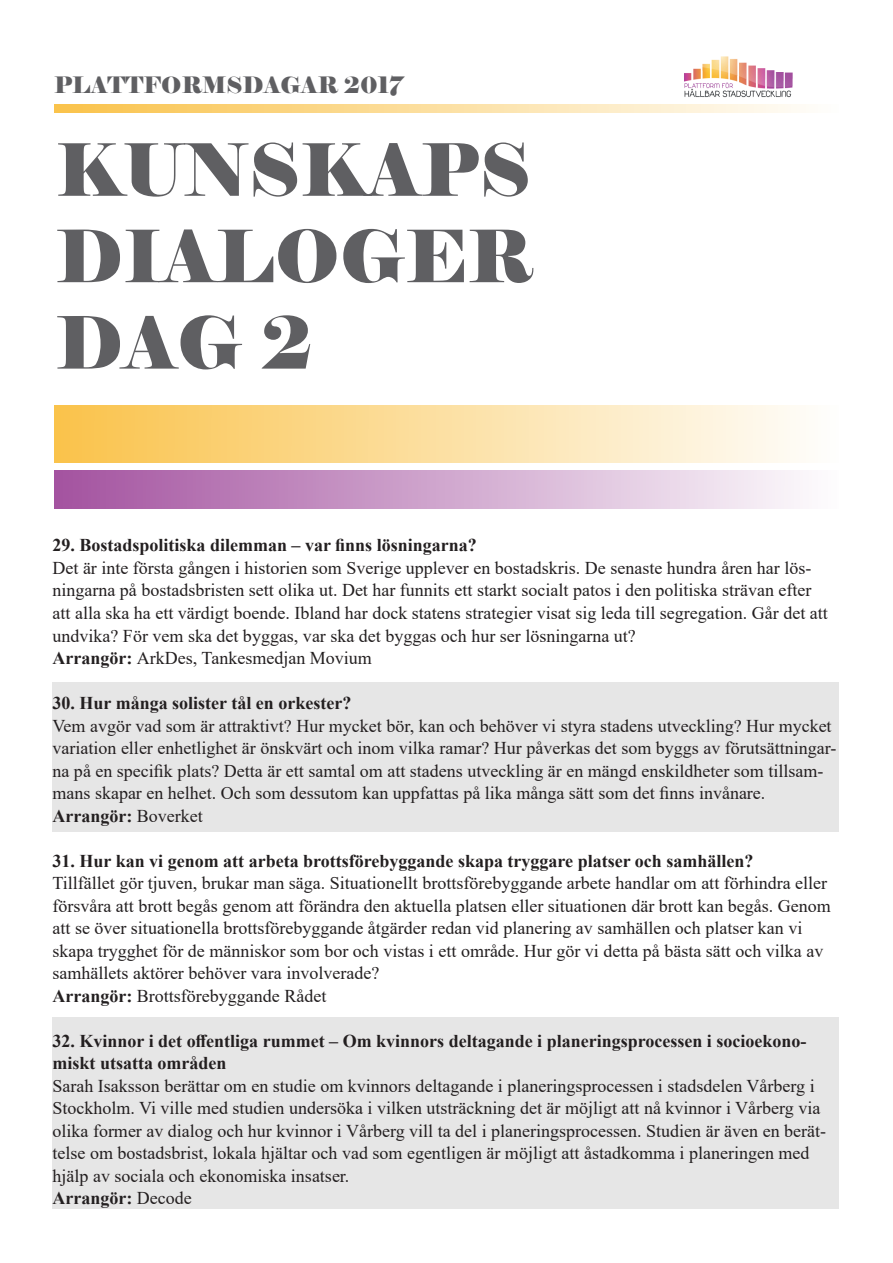
<style>
.page{position:relative;width:893px;height:1263px;background:#fff}
.page>*{position:absolute;margin:0;border:0;box-sizing:border-box;transform-origin:0 0}
.t1{font:72px "Elephant";color:#5f5f62}
.t2{font:22.5px "Elephant";color:#5f5f62}
.t3{font:18px/22.5px "Times New Roman";color:#231f20}
.t4{font:700 18px/22.5px "Times New Roman";color:#231f20}
.s1{font-weight:700}
.s2{font-weight:400}
</style>
<div class="page">
<div style="left:52px;top:1017px;width:787px;height:192px;background:#e6e6e6"></div>
<div style="left:52px;top:682px;width:787px;height:150px;background:#e6e6e6"></div>
<div style="left:54px;top:471px;width:785px;height:38px;background:linear-gradient(to right,#a3529f,#fefdfe)"></div>
<div style="left:54px;top:405px;width:785px;height:57px;background:linear-gradient(to right,#fac24a,#fefefd)"></div>
<svg style="left:54px;top:104px;width:615px;height:9px;background:#fbd990"></svg>
<img style="left:669px;top:56px;width:131px;height:57px">
<p class="t2" style="left:54px;top:71px;width:351px">PLATTFORMSDAGAR 2017</p>
<p class="t1" style="left:56px;top:125px;width:477px">KUNSKAPS</p>
<p class="t1" style="left:56px;top:211px;width:480px">DIALOGER</p>
<p class="t1" style="left:56px;top:298px;width:259px">DAG 2</p>
<p class="t4" style="left:52px;top:534px;width:426px">29. Bostadspolitiska dilemman – var finns lösningarna?</p>
<p class="t3" style="left:52px;top:556px;width:777px">Det är inte första gången i historien som Sverige upplever en bostadskris. De senaste hundra åren har lös&shy;ningarna på bostadsbristen sett olika ut. Det har funnits ett starkt socialt patos i den politiska strävan efter att alla ska ha ett värdigt boende. Ibland har dock statens strategier visat sig leda till segregation. Går det att undvika? För vem ska det byggas, var ska det byggas och hur ser lösningarna ut?</p>
<p class="t3" style="left:52px;top:646px;width:321px"><span class="s1">Arrangör:</span> ArkDes, Tankesmedjan Movium</p>
<p class="t4" style="left:52px;top:691px;width:300px">30. Hur många solister tål en orkester?</p>
<p class="t3" style="left:52px;top:714px;width:785px">Vem avgör vad som är attraktivt? Hur mycket bör, kan och behöver vi styra stadens utveckling? Hur mycket variation eller enhetlighet är önskvärt och inom vilka ramar? Hur påverkas det som byggs av förutsättningar&shy;na på en specifik plats? Detta är ett samtal om att stadens utveckling är en mängd enskildheter som tillsam&shy;mans skapar en helhet. Och som dessutom kan uppfattas på lika många sätt som det finns invånare.</p>
<p class="t4" style="left:52px;top:804px;width:152px">Arrangör: <span class="s2">Boverket</span></p>
<p class="t4" style="left:52px;top:849px;width:702px">31. Hur kan vi genom att arbeta brottsförebyggande skapa tryggare platser och samhällen?</p>
<p class="t3" style="left:52px;top:871px;width:780px">Tillfället gör tjuven, brukar man säga. Situationellt brottsförebyggande arbete handlar om att förhindra eller försvåra att brott begås genom att förändra den aktuella platsen eller situationen där brott kan begås. Genom att se över situationella brottsförebyggande åtgärder redan vid planering av samhällen och platser kan vi skapa trygghet för de människor som bor och vistas i ett område. Hur gör vi detta på bästa sätt och vilka av samhällets aktörer behöver vara involverade?</p>
<p class="t3" style="left:52px;top:984px;width:275px"><span class="s1">Arrangör:</span> Brottsförebyggande Rådet</p>
<p class="t4" style="left:52px;top:1029px;width:755px">32. Kvinnor i det offentliga rummet – Om kvinnors deltagande i planeringsprocessen i socioekono&shy;miskt utsatta områden</p>
<p class="t3" style="left:52px;top:1074px;width:775px">Sarah Isaksson berättar om en studie om kvinnors deltagande i planeringsprocessen i stadsdelen Vårberg i Stockholm. Vi ville med studien undersöka i vilken utsträckning det är möjligt att nå kvinnor i Vårberg via olika former av dialog och hur kvinnor i Vårberg vill ta del i planeringsprocessen. Studien är även en berät&shy;telse om bostadsbrist, lokala hjältar och vad som egentligen är möjligt att åstadkomma i planeringen med hjälp av sociala och ekonomiska insatser.</p>
<p class="t4" style="left:52px;top:1186px;width:141px">Arrangör: <span class="s2">Decode</span></p>
</div>
